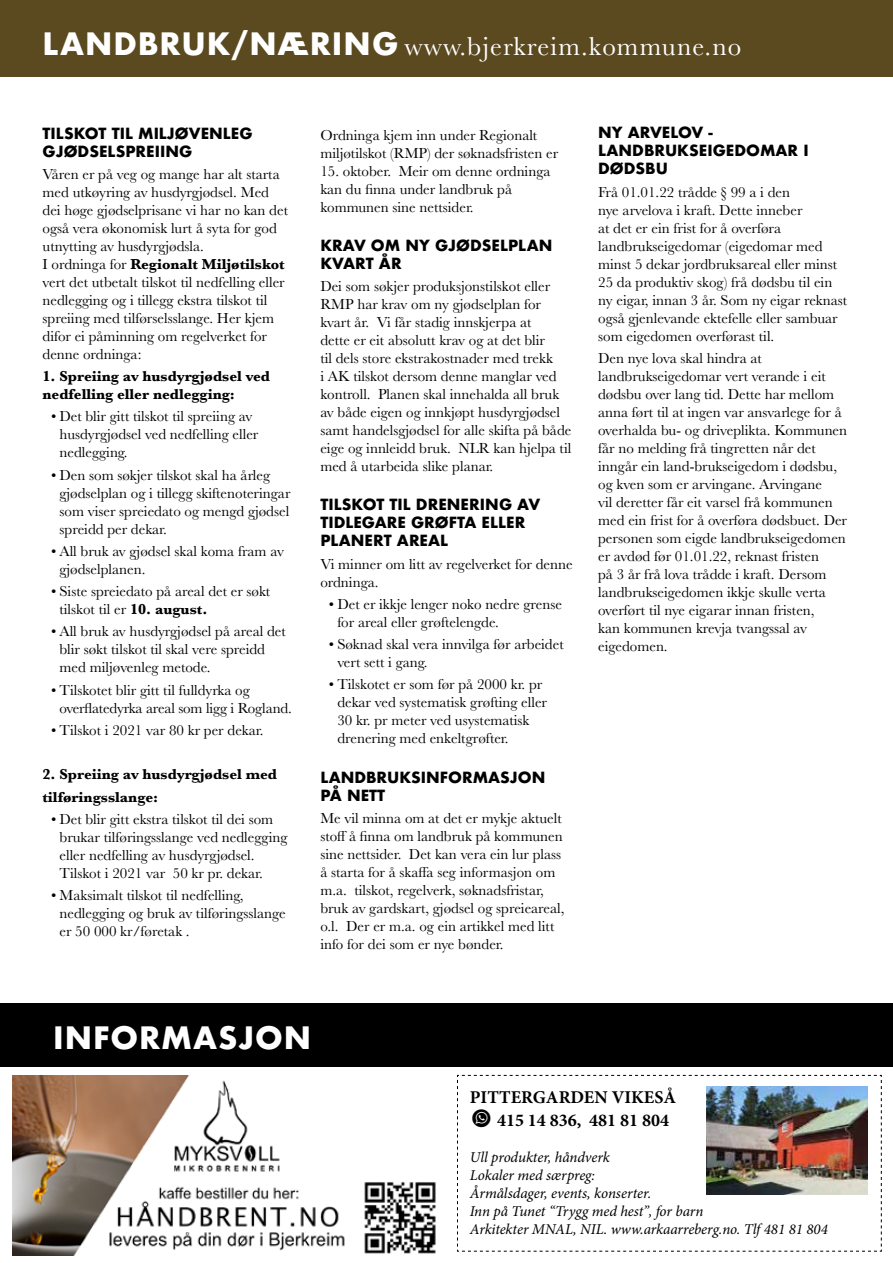
<style>
.page{position:relative;width:893px;height:1263px;background:#fff}
.page>*{position:absolute;margin:0;border:0;box-sizing:border-box;transform-origin:0 0}
.t1{font:700 30px "Futura";letter-spacing:.03em;color:#fff}
.t2{font:27px "Baskerville";letter-spacing:.04em;color:#fff}
.t3{font:700 18px/22.5px "Minion Pro";color:#000}
.t4{font:15px/18px "Baskerville";color:#000}
.t5{font:700 15px/18px "Futura";color:#000}
.t6{font:italic 15px/18px "Minion Pro";letter-spacing:-.005em;color:#000}
.t7{font:700 15px/18px "Baskerville";color:#000}
.s1{font-family:"Futura";font-weight:700;font-size:30px}
.s2{font-weight:700}
.s3{font-family:"Social Circles";font-weight:400;font-size:33px}
</style>
<div class="page">
<img style="left:13px;top:1075px;width:423px;height:181px">
<div style="left:0;top:1003px;width:893px;height:64px;background:#000"></div>
<svg style="left:457px;top:1075px;width:425px;height:177px"></svg>
<img style="left:706px;top:1087px;width:161px;height:108px">
<div style="left:0;top:0;width:893px;height:77px;background:#5b491f"></div>
<h2 class="t2" style="left:43px;top:29px;width:700px"><span class="s1">LANDBRUK/NÆRING</span> www.bjerkreim.kommune.no</h2>
<p class="t5" style="left:43px;top:124px;width:212px">TILSKOT TIL MILJØVENLEG<br>GJØDSELSPREIING</p>
<p class="t4" style="left:43px;top:165px;width:247px">Våren er på veg og mange har alt starta med utkøyring av husdyrgjødsel. Med dei høge gjødselprisane vi har no kan det også vera økonomisk lurt å syta for god utnytting av husdyrgjødsla.<br>I ordninga for <span class="s2">Regionalt Miljøtilskot </span>vert det utbetalt tilskot til nedfelling eller nedlegging og i tillegg ekstra tilskot til spreiing med tilførselsslange. Her kjem difor ei påminning om regelverket for denne ordninga:</p>
<p class="t7" style="left:43px;top:367px;width:229px">1. Spreiing av husdyrgjødsel ved nedfelling eller nedlegging:</p>
<p class="t4" style="left:60px;top:408px;width:200px;text-indent:-9px">• Det blir gitt tilskot til spreiing av husdyrgjødsel ved nedfelling eller nedlegging.</p>
<p class="t4" style="left:60px;top:466px;width:232px;text-indent:-9px">• Den som søkjer tilskot skal ha årleg gjødselplan og i tillegg skiftenoteringar som viser spreiedato og mengd gjødsel spreidd per dekar.</p>
<p class="t4" style="left:60px;top:542px;width:226px;text-indent:-9px">• All bruk av gjødsel skal koma fram av gjødselplanen.</p>
<p class="t4" style="left:60px;top:582px;width:212px;text-indent:-9px">• Siste spreiedato på areal det er søkt tilskot til er <span class="s2">10. august.</span></p>
<p class="t4" style="left:60px;top:623px;width:228px;text-indent:-9px">• All bruk av husdyrgjødsel på areal det blir søkt tilskot til skal vere spreidd med miljøvenleg metode.</p>
<p class="t4" style="left:60px;top:681px;width:234px;text-indent:-9px">• Tilskotet blir gitt til fulldyrka og overflatedyrka areal som ligg i Rogland.</p>
<p class="t4" style="left:51px;top:721px;width:214px">• Tilskot i 2021 var 80 kr per dekar.</p>
<p class="t7" style="left:43px;top:763px;width:236px;line-height:22.2px">2. Spreiing av husdyrgjødsel med tilføringsslange:</p>
<p class="t4" style="left:60px;top:810px;width:229px;text-indent:-9px">• Det blir gitt ekstra tilskot til dei som brukar tilføringsslange ved nedlegging eller nedfelling av husdyrgjødsel.<br>Tilskot i 2021 var 50 kr pr. dekar.</p>
<p class="t4" style="left:60px;top:886px;width:228px;text-indent:-9px">• Maksimalt tilskot til nedfelling, nedlegging og bruk av tilføringsslange er 50 000 kr/føretak .</p>
<p class="t4" style="left:320px;top:126px;width:239px">Ordninga kjem inn under Regionalt miljøtilskot (RMP) der søknadsfristen er</p>
<p class="t4" style="left:320px;top:162px;width:232px">15. oktober. Meir om denne ordninga kan du finna under landbruk på kommunen sine nettsider.</p>
<p class="t5" style="left:320px;top:236px;width:234px">KRAV OM NY GJØDSELPLAN<br>KVART ÅR</p>
<p class="t4" style="left:320px;top:277px;width:253px">Dei som søkjer produksjonstilskot eller RMP har krav om ny gjødselplan for kvart år. Vi får stadig innskjerpa at<br>dette er eit absolutt krav og at det blir<br>til dels store ekstrakostnader med trekk<br>i AK tilskot dersom denne manglar ved kontroll. Planen skal innehalda all bruk av både eigen og innkjøpt husdyrgjødsel samt handelsgjødsel for alle skifta på både eige og innleidd bruk. NLR kan hjelpa til med å utarbeida slike planar.</p>
<p class="t5" style="left:320px;top:496px;width:221px">TILSKOT TIL DRENERING AV<br>TIDLEGARE GRØFTA ELLER<br>PLANERT AREAL</p>
<p class="t4" style="left:320px;top:555px;width:254px">Vi minner om litt av regelverket for denne ordninga.</p>
<p class="t4" style="left:337px;top:595px;width:226px;text-indent:-9px">• Det er ikkje lenger noko nedre grense for areal eller grøftelengde.</p>
<p class="t4" style="left:337px;top:635px;width:228px;text-indent:-9px">• Søknad skal vera innvilga før arbeidet vert sett i gang.</p>
<p class="t4" style="left:337px;top:676px;width:211px;text-indent:-9px">• Tilskotet er som før på 2000 kr. pr dekar ved systematisk grøfting eller 30 kr. pr meter ved usystematisk drenering med enkeltgrøfter.</p>
<p class="t5" style="left:320px;top:768px;width:227px">LANDBRUKSINFORMASJON<br>PÅ NETT</p>
<p class="t4" style="left:320px;top:809px;width:246px">Me vil minna om at det er mykje aktuelt stoff å finna om landbruk på kommunen sine nettsider. Det kan vera ein lur plass å starta for å skaffa seg informasjon om m.a. tilskot, regelverk, søknadsfristar, bruk av gardskart, gjødsel og spreieareal, o.l. Der er m.a. og ein artikkel med litt info for dei som er nye bønder.</p>
<p class="t5" style="left:598px;top:124px;width:212px">NY ARVELOV -<br>LANDBRUKSEIGEDOMAR I<br>DØDSBU</p>
<p class="t4" style="left:598px;top:183px;width:251px">Frå 01.01.22 trådde § 99 a i den<br>nye arvelova i kraft. Dette inneber<br>at det er ein frist for å overføra landbrukseigedomar (eigedomar med minst 5 dekar jordbruksareal eller minst 25 da produktiv skog) frå dødsbu til ein ny eigar, innan 3 år. Som ny eigar reknast også gjenlevande ektefelle eller sambuar som eigedomen overførast til.</p>
<p class="t4" style="left:598px;top:349px;width:251px">Den nye lova skal hindra at landbrukseigedomar vert verande i eit dødsbu over lang tid. Dette har mellom anna ført til at ingen var ansvarlege for å overhalda bu- og driveplikta. Kommunen får no melding frå tingretten når det inngår ein land-brukseigedom i dødsbu, og kven som er arvingane. Arvingane<br>vil deretter får eit varsel frå kommunen med ein frist for å overføra dødsbuet. Der personen som eigde landbrukseigedomen er avdød før 01.01.22, reknast fristen<br>på 3 år frå lova trådde i kraft. Dersom landbrukseigedomen ikkje skulle verta overført til nye eigarar innan fristen,<br>kan kommunen krevja tvangssal av eigedomen.</p>
<h1 class="t1" style="left:53px;top:1016px;width:259px">INFORMASJON</h1>
<p class="t3" style="left:470px;top:1086px;width:208px">PITTERGARDEN VIKESÅ <span class="s3">w</span> 415 14 836, 481 81 804</p>
<p class="t6" style="left:470px;top:1148px;width:359px">Ull produkter, håndverk<br>Lokaler med særpreg:<br>Årmålsdager, events, konserter.<br>Inn på Tunet “Trygg med hest”, for barn<br>Arkitekter MNAL, NIL. www.arkaarreberg.no. Tlf 481 81 804</p>
</div>
